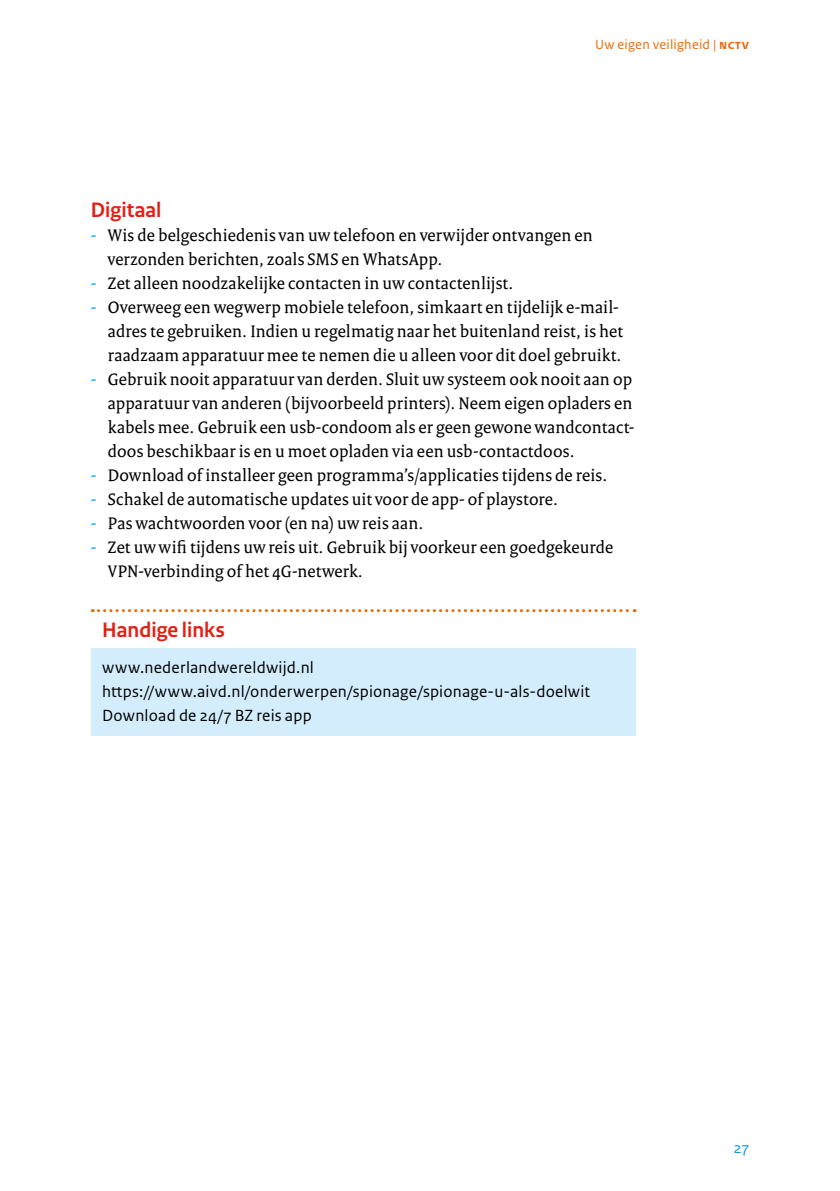
<style>
.page{position:relative;width:840px;height:1191px;background:#fff}
.page>*{position:absolute;margin:0;border:0;box-sizing:border-box;transform-origin:0 0}
.NCTV_KADER_TABEL_-_T{font:700 22px "Rijksoverheid Sans Heading";color:#e31f13}
.NCTV_3__TUSSENKOP_1{font:700 22px "Rijksoverheid Sans Heading";letter-spacing:.005em;color:#e31f13}
.t1{font:18px/24px "Rijksoverheid Serif";letter-spacing:.01em;color:#000}
.NCTV-Broodtekst-Blau{font:17px "Rijksoverheid Sans Text";letter-spacing:.01em;color:#000}
.t2{font:16px "Rijksoverheid Sans Text";color:#009ee3}
.t3{font:14px "Rijksoverheid Sans Text";letter-spacing:.02em;color:#ed6a04}
.s1{font-weight:700}
.s2{color:#009ee3}
</style>
<div class="page">
<svg style="left:92px;top:609px;width:542px;height:3px"></svg>
<div style="left:91px;top:648px;width:544px;height:39px;background:#d3edfc"></div>
<div style="left:91px;top:672px;width:544px;height:39px;background:#d3edfc"></div>
<div style="left:91px;top:696px;width:544px;height:39px;background:#d3edfc"></div>
<p class="t3" style="left:595px;top:36px;width:155px">Uw eigen veiligheid | <span class="s1">nctv</span></p>
<p class="NCTV_3__TUSSENKOP_1" style="left:91px;top:197px;width:72px">Digitaal</p>
<p class="t1" style="left:108px;top:223px;width:486px;text-indent:-17px"><span class="s2">-</span> Wis de belgeschiedenis van uw telefoon en verwijder ontvangen en verzonden berichten, zoals SMS en WhatsApp.</p>
<p class="t1" style="left:91px;top:271px;width:424px"><span class="s2">-</span> Zet alleen noodzakelijke contacten in uw contactenlijst.</p>
<p class="t1" style="left:108px;top:295px;width:516px;text-indent:-17px"><span class="s2">-</span> Overweeg een wegwerp mobiele telefoon, simkaart en tijdelijk e-mail&shy;adres te gebruiken. Indien u regelmatig naar het buitenland reist, is het raadzaam apparatuur mee te nemen die u alleen voor dit doel gebruikt.</p>
<p class="t1" style="left:108px;top:367px;width:527px;text-indent:-17px"><span class="s2">-</span> Gebruik nooit apparatuur van derden. Sluit uw systeem ook nooit aan op apparatuur van anderen (bijvoorbeeld printers). Neem eigen opladers en kabels mee. Gebruik een usb-condoom als er geen gewone wandcontact&shy;doos beschikbaar is en u moet opladen via een usb-contactdoos.</p>
<p class="t1" style="left:91px;top:463px;width:518px"><span class="s2">-</span> Download of installeer geen programma’s/applicaties tijdens de reis.</p>
<p class="t1" style="left:91px;top:487px;width:468px"><span class="s2">-</span> Schakel de automatische updates uit voor de app- of playstore.</p>
<p class="t1" style="left:91px;top:511px;width:334px"><span class="s2">-</span> Pas wachtwoorden voor (en na) uw reis aan.</p>
<p class="t1" style="left:108px;top:535px;width:506px;text-indent:-17px"><span class="s2">-</span> Zet uw wifi tijdens uw reis uit. Gebruik bij voorkeur een goedgekeurde<br>VPN-verbinding of het 4G-netwerk.</p>
<p class="NCTV_KADER_TABEL_-_T" style="left:102px;top:617px;width:124px">Handige links</p>
<p class="NCTV-Broodtekst-Blau" style="left:102px;top:657px;width:213px">www.nederlandwereldwijd.nl</p>
<p class="NCTV-Broodtekst-Blau" style="left:102px;top:681px;width:489px">https://www.aivd.nl/onderwerpen/spionage/spionage-u-als-doelwit</p>
<p class="NCTV-Broodtekst-Blau" style="left:102px;top:705px;width:211px">Download de 24/7 BZ reis app</p>
<p class="t2" style="left:733px;top:1138px;width:17px">27</p>
</div>
